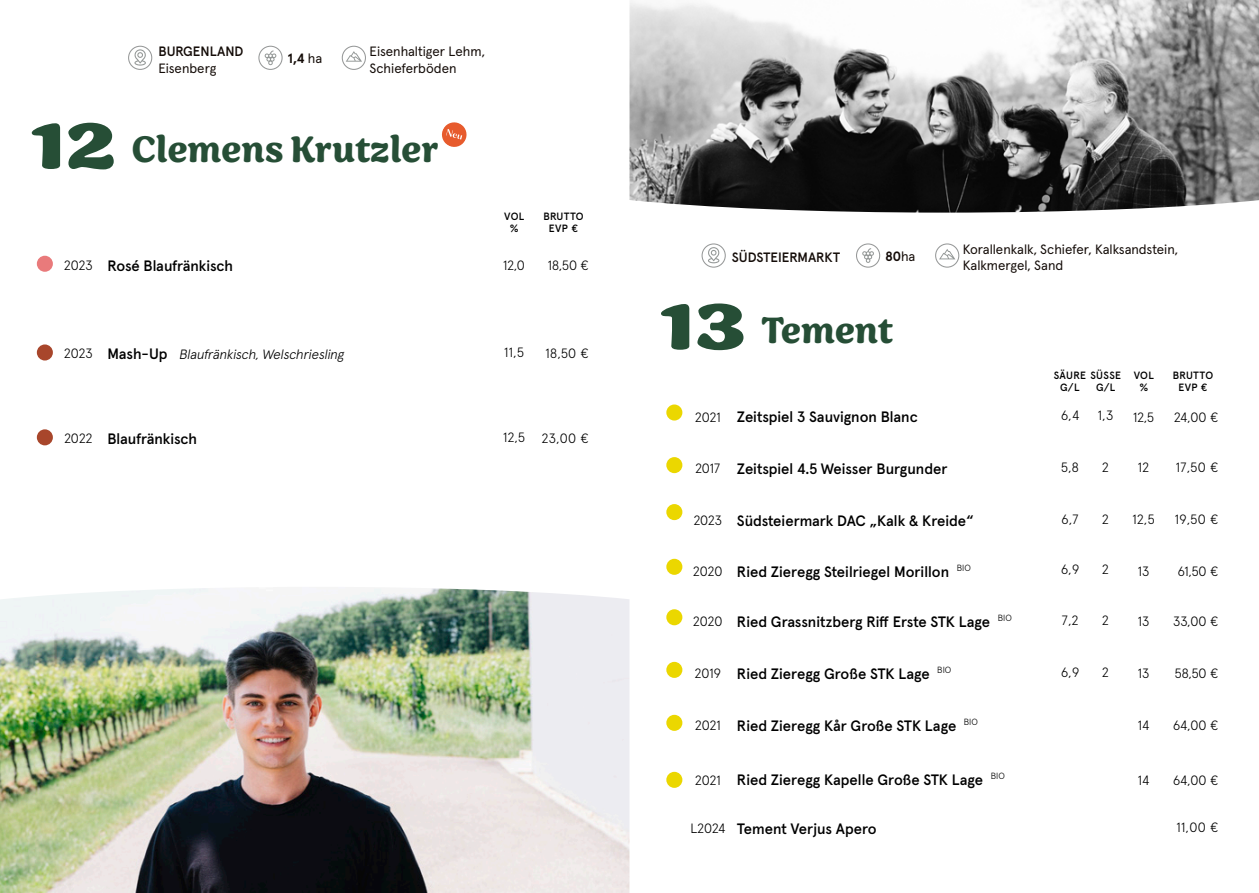
<style>
.page{position:relative;width:1259px;height:893px;background:#fff}
.page>*{position:absolute;margin:0;border:0;box-sizing:border-box;transform-origin:0 0}
.t1{font:800 73.5px "Sirenia";color:#264e36;scale:1.2 1}
.Text_Blocks{font:600 42px "Sirenia";color:#264e36}
.t2{font:500 15px "Apercu Pro";color:#000}
.t3{font:300 13.5px "Apercu Pro";color:#000}
.Text_Blocks-2{font:13.5px "Apercu Pro";color:#140c08}
.t4{font:italic 300 13.5px "Apercu Pro";color:#000}
.Text_Blocks-3{font:500 13.5px "Apercu Pro";color:#140c08}
.Text_Blocks-4{font:700 13.5px "Apercu Pro";color:#140c08}
.t5{font:500 10.5px "Apercu Pro";letter-spacing:.03em;color:#000}
.s1{font-weight:400}
.s2{font-weight:500;font-style:normal;font-size:15px}
</style>
<div class="page">
<div style="left:37px;top:256px;width:16px;height:16px;background:#e97a7b;border-radius:50%"></div>
<div style="left:37px;top:344px;width:16px;height:16px;background:#a8462b;border-radius:50%"></div>
<div style="left:37px;top:429px;width:16px;height:16px;background:#a8462b;border-radius:50%"></div>
<img style="left:0;top:588px;width:629px;height:305px">
<div style="left:128px;top:46px;width:24px;height:24px;border:1px solid #969898;border-radius:50%"></div>
<svg style="left:134px;top:49px;width:12px;height:17px"></svg>
<div style="left:258px;top:46px;width:25px;height:24px;border:1px solid #969898;border-radius:50%"></div>
<svg style="left:265px;top:50px;width:11px;height:15px"></svg>
<div style="left:342px;top:46px;width:24px;height:24px;border:1px solid #969898;border-radius:50%"></div>
<svg style="left:346px;top:51px;width:16px;height:11px"></svg>
<div style="left:666px;top:404px;width:16px;height:17px;background:#ebd700;border-radius:50%"></div>
<div style="left:666px;top:457px;width:16px;height:16px;background:#ebd700;border-radius:50%"></div>
<div style="left:666px;top:504px;width:16px;height:16px;background:#ebd700;border-radius:50%"></div>
<div style="left:666px;top:559px;width:16px;height:16px;background:#ebd700;border-radius:50%"></div>
<div style="left:666px;top:609px;width:16px;height:16px;background:#ebd700;border-radius:50%"></div>
<div style="left:666px;top:662px;width:16px;height:16px;background:#ebd700;border-radius:50%"></div>
<div style="left:666px;top:715px;width:16px;height:16px;background:#ebd700;border-radius:50%"></div>
<div style="left:666px;top:772px;width:16px;height:16px;background:#ebd700;border-radius:50%"></div>
<img style="left:629px;top:0;width:630px;height:213px">
<div style="left:701px;top:243px;width:25px;height:25px;border:1px solid #969898;border-radius:50%"></div>
<svg style="left:708px;top:247px;width:11px;height:16px"></svg>
<div style="left:856px;top:243px;width:24px;height:25px;border:1px solid #969898;border-radius:50%"></div>
<svg style="left:862px;top:248px;width:12px;height:15px"></svg>
<div style="left:935px;top:243px;width:24px;height:25px;border:1px solid #969898;border-radius:50%"></div>
<svg style="left:939px;top:249px;width:16px;height:10px"></svg>
<svg style="left:442px;top:122px;width:25px;height:25px"></svg>
<p class="Text_Blocks-3" style="left:158px;top:43px;width:87px">BURGENLAND</p>
<p class="Text_Blocks-2" style="left:158px;top:60px;width:59px">Eisenberg</p>
<p class="Text_Blocks-4" style="left:288px;top:50px;width:36px">1,4 <span class="s1">ha</span></p>
<p class="Text_Blocks-2" style="left:369px;top:43px;width:117px">Eisenhaltiger Lehm,</p>
<p class="Text_Blocks-2" style="left:369px;top:60px;width:88px">Schieferböden</p>
<p class="t1" style="left:31px;top:103px;width:72px">12</p>
<p class="Text_Blocks" style="left:132px;top:125px;width:309px">Clemens Krutzler</p>
<p class="t5" style="left:504px;top:210px;width:22px">VOL</p>
<p class="t5" style="left:510px;top:222px;width:10px">%</p>
<p class="t5" style="left:543px;top:210px;width:42px">BRUTTO</p>
<p class="t5" style="left:549px;top:222px;width:31px">EVP €</p>
<p class="t3" style="left:64px;top:258px;width:30px">2023</p>
<p class="t2" style="left:107px;top:257px;width:127px">Rosé Blaufränkisch</p>
<p class="t3" style="left:503px;top:258px;width:23px">12,0</p>
<p class="t3" style="left:548px;top:258px;width:42px">18,50 €</p>
<p class="t3" style="left:64px;top:346px;width:30px">2023</p>
<p class="t4" style="left:107px;top:346px;width:241px"><span class="s2">M a s h - U p</span> Blaufränkisch,Welschriesling</p>
<p class="t3" style="left:504px;top:344px;width:21px">11,5</p>
<p class="t3" style="left:545px;top:346px;width:45px">18,50 €</p>
<p class="t3" style="left:64px;top:430px;width:29px">2022</p>
<p class="t2" style="left:107px;top:430px;width:91px">Blaufränkisch</p>
<p class="t3" style="left:503px;top:429px;width:24px">12,5</p>
<p class="t3" style="left:542px;top:430px;width:48px">23,00 €</p>
<p class="Text_Blocks-3" style="left:732px;top:249px;width:110px">SÜDSTEIERMARKT</p>
<p class="Text_Blocks-4" style="left:885px;top:248px;width:31px">80<span class="s1">ha</span></p>
<p class="t1" style="left:660px;top:283px;width:73px">13</p>
<p class="Text_Blocks" style="left:761px;top:306px;width:134px">Tement</p>
<p class="Text_Blocks-2" style="left:963px;top:241px;width:217px">Korallenkalk, Schiefer, Kalksandstein,</p>
<p class="Text_Blocks-2" style="left:963px;top:258px;width:102px">Kalkmergel, Sand</p>
<p class="t5" style="left:1053px;top:369px;width:69px">SÄURE SÜSSE</p>
<p class="t5" style="left:1096px;top:381px;width:21px">G/L</p>
<p class="t5" style="left:1060px;top:381px;width:21px">G/L</p>
<p class="t5" style="left:1133px;top:369px;width:22px">VOL</p>
<p class="t5" style="left:1139px;top:381px;width:10px">%</p>
<p class="t5" style="left:1172px;top:369px;width:42px">BRUTTO</p>
<p class="t5" style="left:1178px;top:381px;width:31px">EVP €</p>
<p class="t3" style="left:695px;top:409px;width:27px">2021</p>
<p class="t2" style="left:737px;top:408px;width:182px">Zeitspiel 3 Sauvignon Blanc</p>
<p class="t3" style="left:1061px;top:407px;width:20px">6,4</p>
<p class="t3" style="left:1098px;top:407px;width:17px">1,3</p>
<p class="t3" style="left:1133px;top:409px;width:22px">12,5</p>
<p class="t3" style="left:1174px;top:409px;width:46px">24,00 €</p>
<p class="t3" style="left:695px;top:461px;width:27px">2017</p>
<p class="t2" style="left:737px;top:460px;width:212px">Zeitspiel 4.5 Weisser Burgunder</p>
<p class="t3" style="left:1061px;top:459px;width:19px">5,8</p>
<p class="t3" style="left:1102px;top:459px;width:8px">2</p>
<p class="t3" style="left:1137px;top:459px;width:13px">12</p>
<p class="t3" style="left:1176px;top:459px;width:44px">17,50 €</p>
<p class="t3" style="left:693px;top:512px;width:30px">2023</p>
<p class="t2" style="left:737px;top:512px;width:238px">Südsteiermark DAC „Kalk &amp; Kreide“</p>
<p class="t3" style="left:1061px;top:511px;width:19px">6,7</p>
<p class="t3" style="left:1102px;top:511px;width:8px">2</p>
<p class="t3" style="left:1132px;top:511px;width:24px">12,5</p>
<p class="t3" style="left:1174px;top:511px;width:45px">19,50 €</p>
<p class="t3" style="left:693px;top:563px;width:31px">2020</p>
<p class="t2" style="left:737px;top:562px;width:235px">Ried Zieregg Steilriegel Morillon <sup>BIO</sup></p>
<p class="t3" style="left:1061px;top:562px;width:20px">6,9</p>
<p class="t3" style="left:1102px;top:562px;width:8px">2</p>
<p class="t3" style="left:1137px;top:563px;width:13px">13</p>
<p class="t3" style="left:1177px;top:563px;width:42px">61,50 €</p>
<p class="t3" style="left:693px;top:614px;width:31px">2020</p>
<p class="t2" style="left:737px;top:613px;width:276px">Ried Grassnitzberg Riff Erste STK Lage <sup>BIO</sup></p>
<p class="t3" style="left:1061px;top:612px;width:18px">7,2</p>
<p class="t3" style="left:1102px;top:612px;width:8px">2</p>
<p class="t3" style="left:1137px;top:614px;width:13px">13</p>
<p class="t3" style="left:1173px;top:614px;width:47px">33,00 €</p>
<p class="t3" style="left:695px;top:665px;width:28px">2019</p>
<p class="t2" style="left:737px;top:664px;width:216px">Ried Zieregg Große STK Lage <sup>BIO</sup></p>
<p class="t3" style="left:1061px;top:664px;width:20px">6,9</p>
<p class="t3" style="left:1102px;top:664px;width:8px">2</p>
<p class="t3" style="left:1137px;top:665px;width:13px">13</p>
<p class="t3" style="left:1175px;top:665px;width:45px">58,50 €</p>
<p class="t3" style="left:695px;top:717px;width:27px">2021</p>
<p class="t2" style="left:737px;top:716px;width:242px">Ried Zieregg Kår Große STK Lage <sup>BIO</sup></p>
<p class="t3" style="left:1137px;top:717px;width:13px">14</p>
<p class="t3" style="left:1173px;top:717px;width:47px">64,00 €</p>
<p class="t3" style="left:695px;top:772px;width:27px">2021</p>
<p class="t2" style="left:737px;top:771px;width:269px">Ried Zieregg Kapelle Große STK Lage <sup>BIO</sup></p>
<p class="t3" style="left:1137px;top:772px;width:13px">14</p>
<p class="t3" style="left:1173px;top:772px;width:47px">64,00 €</p>
<p class="t3" style="left:690px;top:820px;width:37px">L2024</p>
<p class="t2" style="left:737px;top:820px;width:141px">Tement Verjus Apero</p>
<p class="t3" style="left:1176px;top:819px;width:43px">11,00 €</p>
</div>
